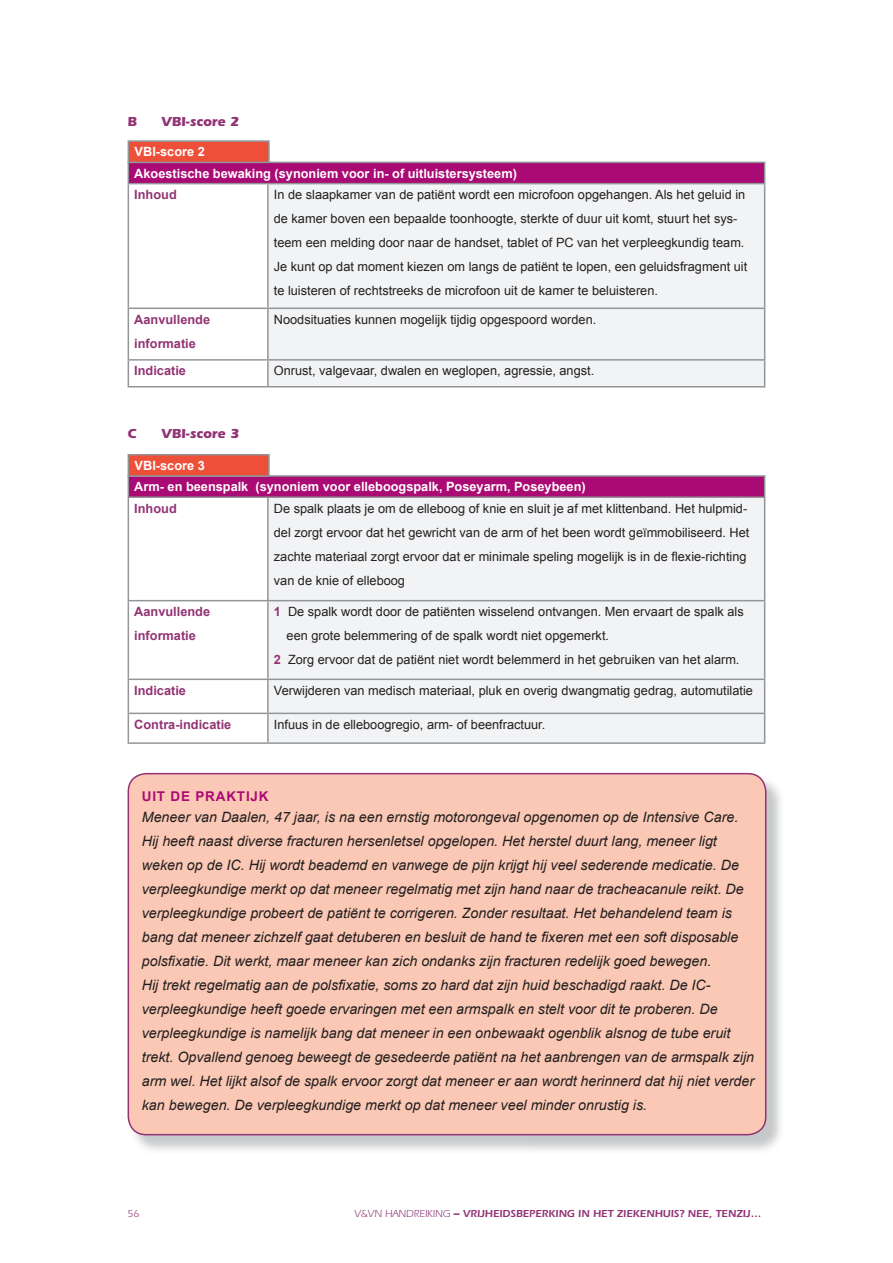
<style>
.page{position:relative;width:893px;height:1263px;background:#fff}
.page>*{position:absolute;margin:0;border:0;box-sizing:border-box;transform-origin:0 0}
.t1{font:italic 14.25px/24px "Arial";color:#231f20}
.t2{font:700 13.5px "ITC Eras Std";color:#923374}
.t3{font:700 13.5px "Arial";letter-spacing:.06em;color:#aa0a73}
.t4{font:12.75px/24px "Arial";color:#231f20}
.t5{font:700 12.75px "Arial";color:#fff}
.t6{font:700 12.75px/24px "Arial";color:#923374}
.t7{font:600 10.5px "ITC Eras Std";color:#923374}
.t8{font:10.5px "ITC Eras Std";color:#923374}
.s1{font-weight:700;color:#923374}
.s2{font-weight:400}
.s3{font-family:"Arial";font-weight:700}
</style>
<div class="page">
<img style="left:130px;top:775px;width:651px;height:376px">
<div style="left:128px;top:774px;width:638px;height:361px;background:#fac8b4;border-radius:18px"></div>
<div style="left:128px;top:773px;width:638px;height:362px;border:2px solid #923374;border-radius:18px"></div>
<div style="left:128px;top:162px;width:637px;height:22px;background:#aa0a73"></div>
<div style="left:269px;top:184px;width:495px;height:202px;background:#f2f3f4"></div>
<hr style="left:268px;top:162px;width:497px;height:1px;background:#939598">
<svg style="left:764px;top:163px;width:1px;height:20px"></svg>
<hr style="left:268px;top:183px;width:497px;height:1px;background:#939598">
<hr style="left:267px;top:184px;width:2px;height:124px;background:#939598">
<hr style="left:764px;top:184px;width:1px;height:124px;background:#939598">
<hr style="left:268px;top:308px;width:497px;height:1px;background:#939598">
<hr style="left:267px;top:309px;width:2px;height:50px;background:#939598">
<hr style="left:764px;top:309px;width:1px;height:50px;background:#939598">
<svg style="left:128px;top:163px;width:140px;height:223px"></svg>
<hr style="left:268px;top:359px;width:497px;height:2px;background:#939598">
<hr style="left:267px;top:361px;width:2px;height:25px;background:#939598">
<svg style="left:764px;top:361px;width:1px;height:25px"></svg>
<hr style="left:128px;top:386px;width:140px;height:1px;background:#939598">
<hr style="left:268px;top:386px;width:497px;height:1px;background:#939598">
<div style="left:128px;top:140px;width:142px;height:23px;background:#ed4f39;border:2px solid #939598"></div>
<div style="left:128px;top:476px;width:637px;height:21px;background:#aa0a73"></div>
<div style="left:269px;top:498px;width:495px;height:244px;background:#f2f3f4"></div>
<hr style="left:268px;top:475px;width:497px;height:2px;background:#939598">
<svg style="left:764px;top:477px;width:1px;height:19px"></svg>
<hr style="left:268px;top:496px;width:497px;height:2px;background:#939598">
<hr style="left:267px;top:498px;width:2px;height:102px;background:#939598">
<hr style="left:764px;top:498px;width:1px;height:102px;background:#939598">
<hr style="left:268px;top:600px;width:497px;height:1px;background:#939598">
<hr style="left:267px;top:601px;width:2px;height:78px;background:#939598">
<hr style="left:764px;top:601px;width:1px;height:78px;background:#939598">
<hr style="left:268px;top:679px;width:497px;height:1px;background:#939598">
<hr style="left:267px;top:680px;width:2px;height:33px;background:#939598">
<hr style="left:764px;top:680px;width:1px;height:33px;background:#939598">
<svg style="left:128px;top:477px;width:140px;height:265px"></svg>
<hr style="left:268px;top:713px;width:497px;height:1px;background:#939598">
<hr style="left:267px;top:714px;width:2px;height:28px;background:#939598">
<svg style="left:764px;top:714px;width:1px;height:28px"></svg>
<hr style="left:128px;top:742px;width:140px;height:2px;background:#939598">
<hr style="left:268px;top:742px;width:497px;height:2px;background:#939598">
<div style="left:128px;top:454px;width:142px;height:23px;background:#ed4f39;border:2px solid #939598"></div>
<p class="t2" style="left:128px;top:114px;width:11px">B</p>
<p class="t2" style="left:162px;top:114px;width:79px">VBI-score 2</p>
<p class="t5" style="left:135px;top:144px;width:72px">VBI-score 2</p>
<p class="t5" style="left:134px;top:165px;width:384px">Akoestische bewaking (synoniem voor in- of uitluistersysteem)</p>
<p class="t6" style="left:134px;top:183px;width:44px">Inhoud</p>
<p class="t4" style="left:274px;top:183px;width:475px">In de slaapkamer van de patiënt wordt een microfoon opgehangen. Als het geluid in de kamer boven een bepaalde toonhoogte, sterkte of duur uit komt, stuurt het sys&shy;teem een melding door naar de handset, tablet of PC van het verpleegkundig team.<br>Je kunt op dat moment kiezen om langs de patiënt te lopen, een geluidsfragment uit te luisteren of rechtstreeks de microfoon uit de kamer te beluisteren.</p>
<p class="t6" style="left:134px;top:307px;width:77px">Aanvullende informatie</p>
<p class="t4" style="left:274px;top:307px;width:324px">Noodsituaties kunnen mogelijk tijdig opgespoord worden.</p>
<p class="t6" style="left:134px;top:359px;width:53px">Indicatie</p>
<p class="t4" style="left:274px;top:359px;width:322px">Onrust, valgevaar, dwalen en weglopen, agressie, angst.</p>
<p class="t2" style="left:128px;top:426px;width:11px">C</p>
<p class="t2" style="left:162px;top:426px;width:79px">VBI-score 3</p>
<p class="t5" style="left:135px;top:457px;width:72px">VBI-score 3</p>
<p class="t5" style="left:134px;top:478px;width:453px">Arm- en beenspalk (synoniem voor elleboogspalk, Poseyarm, Poseybeen)</p>
<p class="t6" style="left:134px;top:496px;width:44px">Inhoud</p>
<p class="t4" style="left:274px;top:496px;width:477px">De spalk plaats je om de elleboog of knie en sluit je af met klittenband. Het hulpmid&shy;del zorgt ervoor dat het gewricht van de arm of het been wordt geïmmobiliseerd. Het zachte materiaal zorgt ervoor dat er minimale speling mogelijk is in de flexie-richting van de knie of elleboog</p>
<p class="t6" style="left:134px;top:600px;width:77px">Aanvullende informatie</p>
<p class="t4" style="left:274px;top:600px;width:471px"><span class="s1">1</span> De spalk wordt door de patiënten wisselend ontvangen. Men ervaart de spalk als</p>
<p class="t4" style="left:287px;top:624px;width:324px">een grote belemmering of de spalk wordt niet opgemerkt.</p>
<p class="t4" style="left:274px;top:648px;width:467px"><span class="s1">2</span> Zorg ervoor dat de patiënt niet wordt belemmerd in het gebruiken van het alarm.</p>
<p class="t6" style="left:134px;top:678px;width:53px">Indicatie</p>
<p class="t4" style="left:274px;top:678px;width:481px">Verwijderen van medisch materiaal, pluk en overig dwangmatig gedrag, automutilatie</p>
<p class="t6" style="left:134px;top:712px;width:99px">Contra-indicatie</p>
<p class="t4" style="left:274px;top:712px;width:273px">Infuus in de elleboogregio, arm- of beenfractuur.</p>
<p class="t3" style="left:142px;top:787px;width:128px">UIT DE PRAKTIJK</p>
<p class="t1" style="left:142px;top:805px;width:614px">Meneer van Daalen, 47 jaar, is na een ernstig motorongeval opgenomen op de Intensive Care.<br>Hij heeft naast diverse fracturen hersenletsel opgelopen. Het herstel duurt lang, meneer ligt weken op de IC. Hij wordt beademd en vanwege de pijn krijgt hij veel sederende medicatie. De verpleegkundige merkt op dat meneer regelmatig met zijn hand naar de tracheacanule reikt. De verpleegkundige probeert de patiënt te corrigeren. Zonder resultaat. Het behandelend team is bang dat meneer zichzelf gaat detuberen en besluit de hand te fixeren met een soft disposable polsfixatie. Dit werkt, maar meneer kan zich ondanks zijn fracturen redelijk goed bewegen.<br>Hij trekt regelmatig aan de polsfixatie, soms zo hard dat zijn huid beschadigd raakt. De IC&shy;verpleegkundige heeft goede ervaringen met een armspalk en stelt voor dit te proberen. De verpleegkundige is namelijk bang dat meneer in een onbewaakt ogenblik alsnog de tube eruit trekt. Opvallend genoeg beweegt de gesedeerde patiënt na het aanbrengen van de armspalk zijn arm wel. Het lijkt alsof de spalk ervoor zorgt dat meneer er aan wordt herinnerd dat hij niet verder kan bewegen. De verpleegkundige merkt op dat meneer veel minder onrustig is.</p>
<p class="t8" style="left:128px;top:1207px;width:13px">56</p>
<p class="t7" style="left:354px;top:1207px;width:408px"><span class="s2">V&amp;VN HANDREIKING</span> <span class="s3">–</span> VRIJHEIDSBEPERKING IN HET ZIEKENHUIS? NEE, TENZIJ…</p>
</div>
